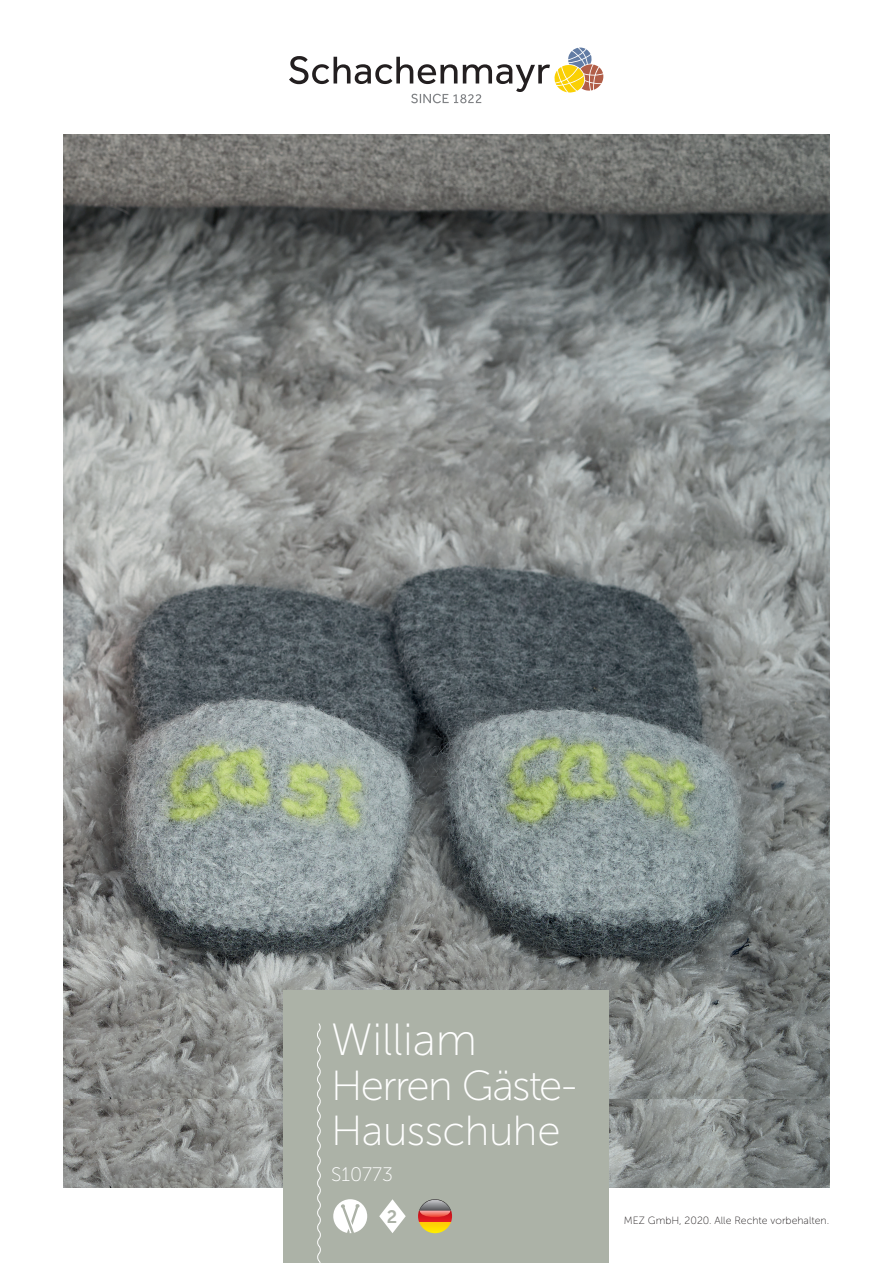
<style>
.page{position:relative;width:893px;height:1263px;background:#fff}
.page>*{position:absolute;margin:0;border:0;box-sizing:border-box;transform-origin:0 0}
.t1{font:45px "Museo Sans 100";color:#fff}
.t2{font:42px/45px "Museo Sans 100";letter-spacing:-.03em;color:#fff}
.t3{font:19.5px "Museo Sans 100";color:#fff}
.t4{font:18px "Museo Sans 700";color:#acb2a7}
.t5{font:10.5px "Museo Sans 100";color:#231f20}
</style>
<div class="page">
<svg style="left:289px;top:48px;width:315px;height:55px"></svg>
<img style="left:64px;top:1098px;width:765px;height:89px">
<img style="left:64px;top:135px;width:765px;height:963px">
<div style="left:284px;top:990px;width:325px;height:273px;background:#acb2a7"></div>
<svg style="left:317px;top:1023px;width:4px;height:240px"></svg>
<svg style="left:379px;top:1199px;width:27px;height:34px"></svg>
<svg style="left:333px;top:1199px;width:34px;height:34px"></svg>
<svg style="left:418px;top:1199px;width:34px;height:34px"></svg>
<h1 class="t1" style="left:331px;top:1016px;width:148px">William</h1>
<h2 class="t2" style="left:331px;top:1064px;width:247px">Herren Gäste-<br>Hausschuhe</h2>
<h3 class="t3" style="left:331px;top:1164px;width:63px">S10773</h3>
<h3 class="t4" style="left:387px;top:1206px;width:12px">2</h3>
<p class="t5" style="left:624px;top:1215px;width:207px">MEZ GmbH, 2020. Alle Rechte vorbehalten.</p>
</div>
